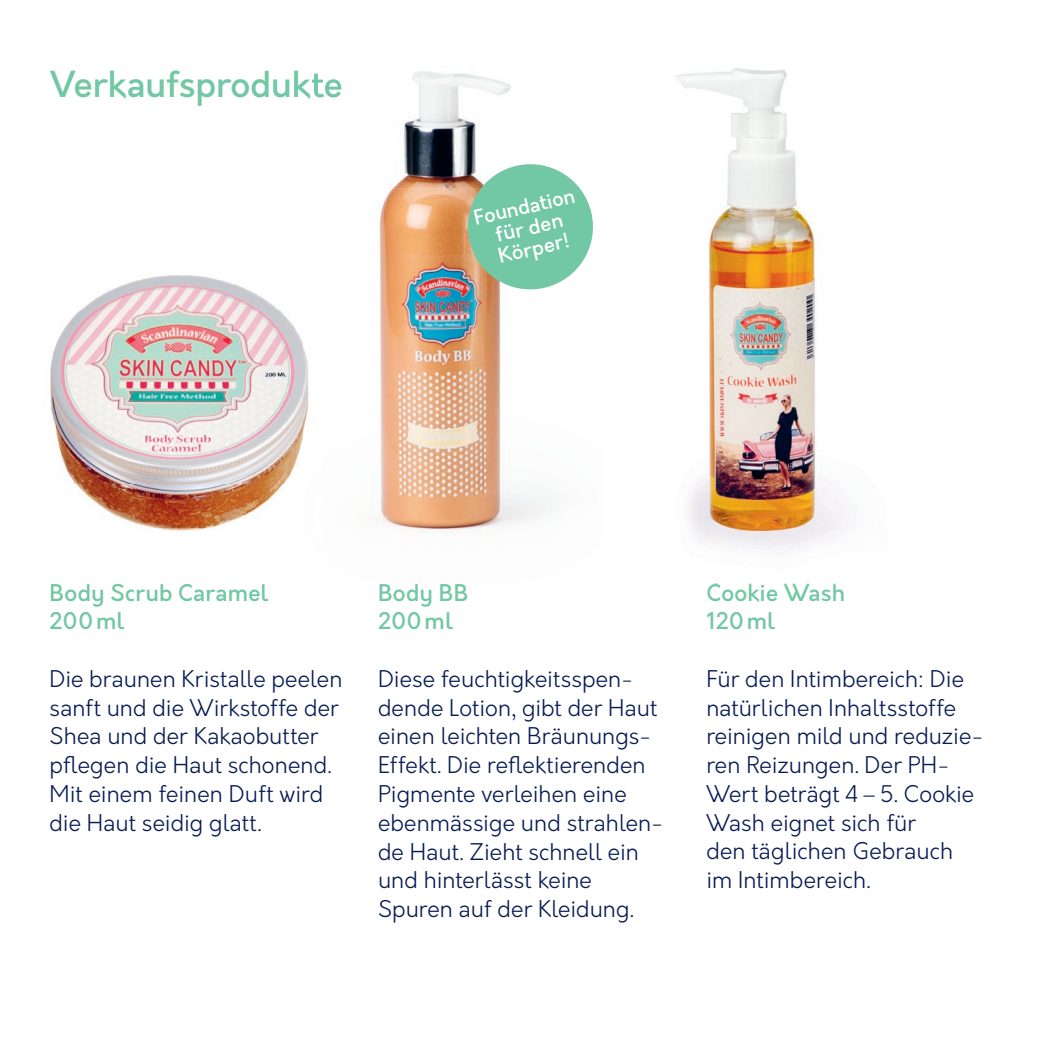
<style>
.page{position:relative;width:1049px;height:1049px;background:#fff}
.page>*{position:absolute;margin:0;border:0;box-sizing:border-box;transform-origin:0 0}
.t1{font:500 35px "Orkney";letter-spacing:-.005em;color:#72c7a5}
.t2{font:300 22.5px/28.8px "Orkney";color:#061b53}
.t3{font:500 22.5px/28.8px "Orkney";letter-spacing:.01em;color:#72c7a5}
.t4{font:500 20px/21.2px "Orkney";color:#fff;text-align:center}
</style>
<div class="page">
<img style="left:50px;top:275px;width:259px;height:256px">
<img style="left:675px;top:68px;width:173px;height:484px">
<img style="left:713px;top:583px;width:123px;height:1px">
<img style="left:303px;top:71px;width:208px;height:276px">
<img style="left:322px;top:346px;width:206px;height:159px">
<img style="left:303px;top:505px;width:244px;height:28px">
<img style="left:303px;top:71px;width:38px;height:35px">
<svg style="left:462px;top:158px;width:131px;height:138px"></svg>
<h1 class="t1" style="left:50px;top:61px;width:295px">Verkaufsprodukte</h1>
<p class="t4" style="left:472px;top:208px;width:104px;rotate:-13deg">Foun dation für den<br>Körper!</p>
<p class="t3" style="left:50px;top:579px;width:220px">Body Scrub Caramel<br>200 ml</p>
<p class="t2" style="left:50px;top:665px;width:294px">Die braunen Kristalle peelen sanft und die Wirkstoffe der<br>Shea und der Kakaobutter pflegen die Haut schonend.<br>Mit einem feinen Duft wird die Haut seidig glatt.</p>
<p class="t3" style="left:378px;top:579px;width:92px">Body BB<br>200 ml</p>
<p class="t2" style="left:378px;top:665px;width:287px">Diese feuchtigkeitsspen&shy;dende Lotion, gibt der Haut einen leichten Bräunungs-<br>Effekt. Die reflektierenden<br>Pigmente verleihen eine ebenmässige und strahlen&shy;de Haut. Zieht schnell ein und hinterlässt keine<br>Spuren auf der Kleidung.</p>
<p class="t3" style="left:706px;top:579px;width:140px">Cookie Wash<br>120 ml</p>
<p class="t2" style="left:706px;top:665px;width:279px">Für den Intimbereich: Die natürlichen Inhaltsstoffe reinigen mild und reduzie&shy;ren Reizungen. Der PH-<br>Wert beträgt 4 – 5. Cookie<br>Wash eignet sich für<br>den täglichen Gebrauch im Intimbereich.</p>
</div>
